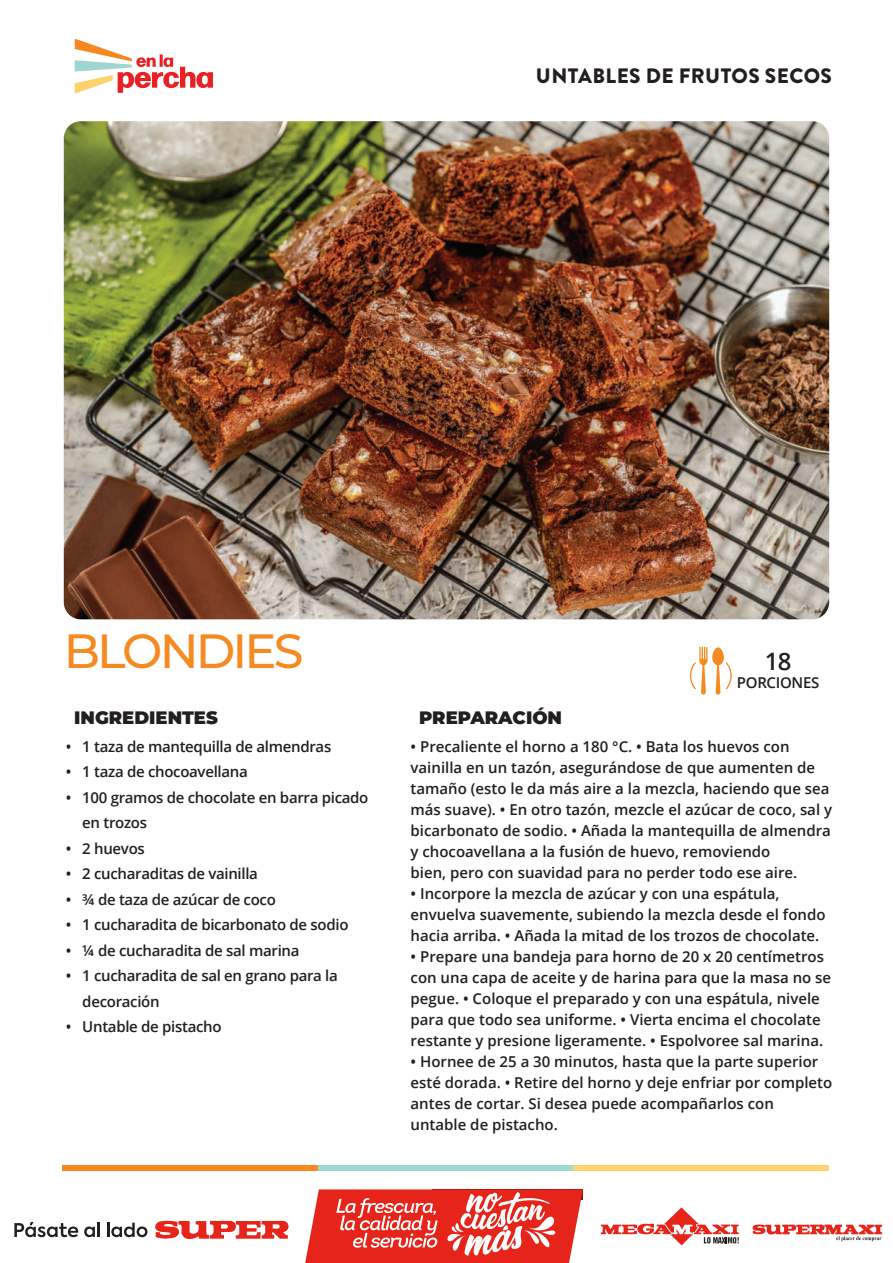
<style>
.page{position:relative;width:893px;height:1263px;background:#fff}
.page>*{position:absolute;margin:0;border:0;box-sizing:border-box;transform-origin:0 0}
.t1{font:500 48px "Montserrat";letter-spacing:-.06em;color:#f68920}
.t2{font:600 24px "Open Sans";color:#231f20}
.t3{font:900 20.85px "Brandon Grotesque";letter-spacing:.02em;color:#231f20}
.t4{font:900 18px "Montserrat";color:#231f20}
.t5{font:600 15px/21px "Open Sans";color:#231f20}
.t6{font:600 15px/25.5px "Open Sans";letter-spacing:-.02em;color:#231f20}
</style>
<div class="page">
<svg style="left:601px;top:1207px;width:138px;height:38px"></svg>
<svg style="left:752px;top:1224px;width:130px;height:17px"></svg>
<svg style="left:155px;top:1220px;width:134px;height:20px"></svg>
<svg style="left:14px;top:1222px;width:64px;height:15px"></svg>
<svg style="left:84px;top:1226px;width:11px;height:11px"></svg>
<hr style="left:97px;top:1223px;width:3px;height:14px;background:#231f20">
<svg style="left:107px;top:1223px;width:40px;height:14px"></svg>
<svg style="left:305px;top:1189px;width:278px;height:74px"></svg>
<div style="left:63px;top:1165px;width:255px;height:5px;background:#f68920"></div>
<div style="left:318px;top:1165px;width:256px;height:5px;background:#9dd8d1"></div>
<div style="left:574px;top:1165px;width:255px;height:5px;background:#ffd470"></div>
<img style="left:64px;top:121px;width:765px;height:498px">
<svg style="left:690px;top:647px;width:42px;height:48px"></svg>
<svg style="left:75px;top:39px;width:138px;height:55px"></svg>
<h1 class="t1" style="left:64px;top:618px;width:241px">BLONDIES</h1>
<h3 class="t3" style="left:536px;top:61px;width:298px">UNTABLES DE FRUTOS SECOS</h3>
<h2 class="t2" style="left:765px;top:645px;width:28px">18</h2>
<p class="t6" style="left:737px;top:670px;width:84px">PORCIONES</p>
<p class="t4" style="left:74px;top:704px;width:145px">INGREDIENTES</p>
<p class="t4" style="left:419px;top:704px;width:144px">PREPARACIÓN</p>
<p class="t6" style="left:66px;top:733px;width:267px">• 1 taza de mantequilla de almendras</p>
<p class="t6" style="left:66px;top:758px;width:183px">• 1 taza de chocoavellana</p>
<p class="t6" style="left:82px;top:784px;width:288px;text-indent:-16px">• 100 gramos de chocolate en barra picado en trozos</p>
<p class="t5" style="left:66px;top:837px;width:81px">• 2 huevos</p>
<p class="t6" style="left:66px;top:860px;width:194px">• 2 cucharaditas de vainilla</p>
<p class="t6" style="left:66px;top:886px;width:212px">• ¾ de taza de azúcar de coco</p>
<p class="t6" style="left:66px;top:911px;width:284px">• 1 cucharadita de bicarbonato de sodio</p>
<p class="t6" style="left:66px;top:937px;width:235px">• ¼ de cucharadita de sal marina</p>
<p class="t6" style="left:82px;top:962px;width:257px;text-indent:-16px">• 1 cucharadita de sal en grano para la decoración</p>
<p class="t6" style="left:66px;top:1013px;width:157px">• Untable de pistacho</p>
<p class="t5" style="left:411px;top:735px;width:423px">• Precaliente el horno a 180 °C. • Bata los huevos con vainilla en un tazón, asegurándose de que aumenten de tamaño (esto le da más aire a la mezcla, haciendo que sea más suave). • En otro tazón, mezcle el azúcar de coco, sal y bicarbonato de sodio. • Añada la mantequilla de almendra y chocoavellana a la fusión de huevo, removiendo<br>bien, pero con suavidad para no perder todo ese aire.</p>
<p class="t5" style="left:411px;top:882px;width:416px">• Incorpore la mezcla de azúcar y con una espátula, envuelva suavemente, subiendo la mezcla desde el fondo hacia arriba. • Añada la mitad de los trozos de chocolate.</p>
<p class="t5" style="left:411px;top:945px;width:422px">• Prepare una bandeja para horno de 20 x 20 centímetros con una capa de aceite y de harina para que la masa no se pegue. • Coloque el preparado y con una espátula, nivele para que todo sea uniforme. • Vierta encima el chocolate restante y presione ligeramente. • Espolvoree sal marina.</p>
<p class="t5" style="left:411px;top:1050px;width:423px">• Hornee de 25 a 30 minutos, hasta que la parte superior esté dorada. • Retire del horno y deje enfriar por completo antes de cortar. Si desea puede acompañarlos con untable de pistacho.</p>
</div>
